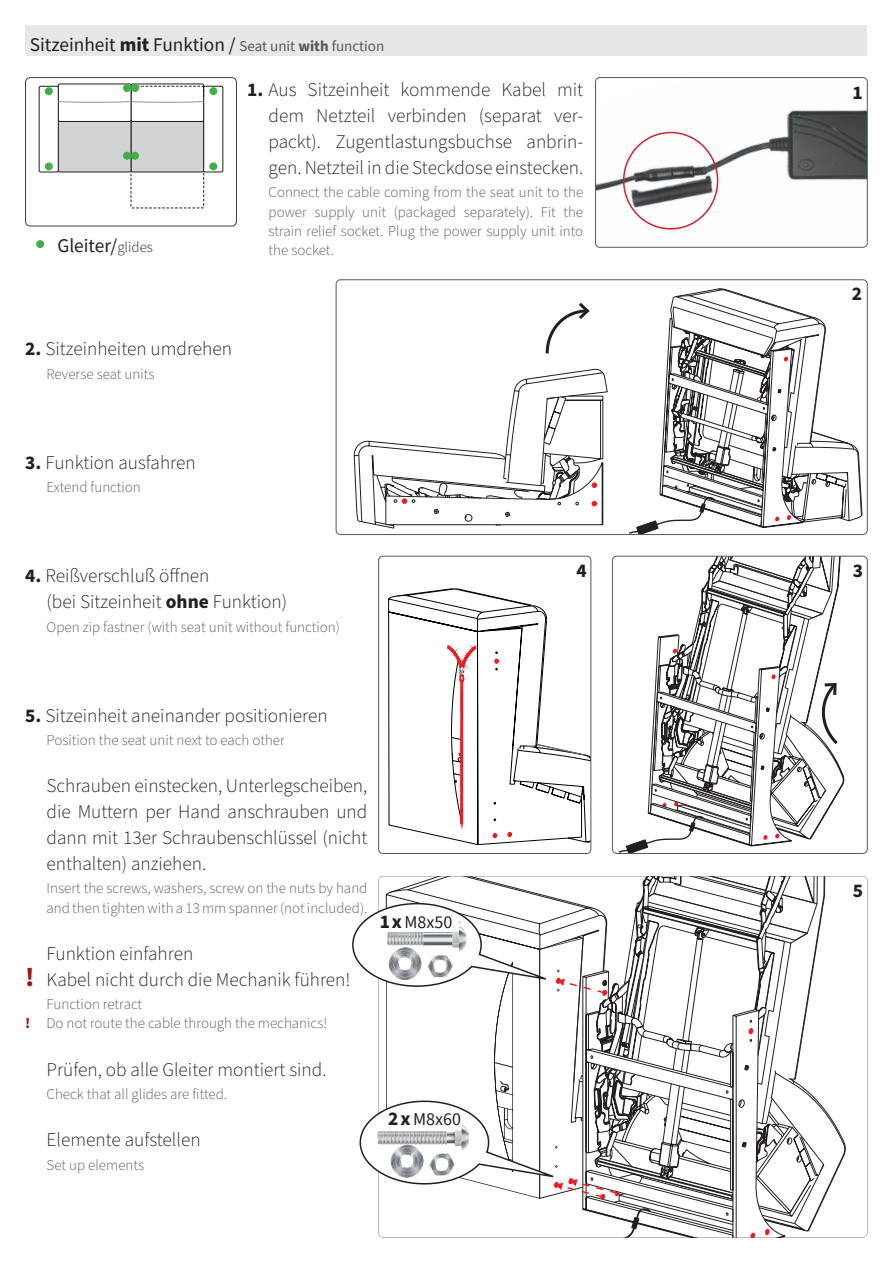
<style>
.page{position:relative;width:893px;height:1263px;background:#fff}
.page>*{position:absolute;margin:0;border:0;box-sizing:border-box;transform-origin:0 0}
.t1{font:300 19.35px/25.8px "Source Sans Pro";color:#231f20}
.t2{font:19.35px "Source Sans Pro";color:#231f20}
.t3{font:700 19.35px "Source Sans Pro";color:#231f20}
.t4{font:18px "Source Sans Pro";color:#231f20}
.t5{font:300 15px/19.4px "Source Sans Pro";color:#57585a}
.s1{font-weight:700}
.s2{font-size:15px;color:#57585a}
.s3{font-weight:700;font-size:15px;color:#57585a}
.s4{font-weight:300;font-size:15px}
.s5{font-weight:700;font-size:27px;color:#9c1418}
.s6{font-weight:700;color:#9c1418}
.s7{font-weight:700;font-size:19.35px}
</style>
<div class="page">
<svg style="left:791px;top:876px;width:76px;height:361px"></svg>
<svg style="left:629px;top:289px;width:233px;height:244px"></svg>
<svg style="left:354px;top:369px;width:254px;height:160px"></svg>
<div style="left:336px;top:280px;width:531px;height:255px;border:1px solid #57585a;border-radius:4px"></div>
<svg style="left:545px;top:302px;width:45px;height:52px"></svg>
<svg style="left:617px;top:556px;width:224px;height:297px"></svg>
<svg style="left:388px;top:588px;width:201px;height:257px"></svg>
<svg style="left:448px;top:588px;width:141px;height:235px"></svg>
<div style="left:378px;top:556px;width:213px;height:298px;border:1px solid #57585a;border-radius:4px"></div>
<div style="left:26px;top:26px;width:841px;height:30px;background:#e6e7e9"></div>
<div style="left:131px;top:84px;width:73px;height:38px;border:1px solid #231f20;border-radius:2px"></div>
<div style="left:203px;top:86px;width:20px;height:86px;border:1px solid #231f20;border-radius:2px"></div>
<div style="left:58px;top:84px;width:73px;height:38px;border:1px solid #231f20;border-radius:2px"></div>
<div style="left:39px;top:86px;width:20px;height:86px;border:1px solid #231f20;border-radius:2px"></div>
<svg style="left:58px;top:86px;width:146px;height:122px"></svg>
<div style="left:25px;top:77px;width:212px;height:149px;border:1px solid #414041;border-radius:5px"></div>
<div style="left:123px;top:84px;width:8px;height:8px;background:#40ae49;border-radius:50%"></div>
<div style="left:131px;top:84px;width:8px;height:8px;background:#40ae49;border-radius:50%"></div>
<div style="left:209px;top:87px;width:8px;height:8px;background:#40ae49;border-radius:50%"></div>
<div style="left:45px;top:87px;width:8px;height:8px;background:#40ae49;border-radius:50%"></div>
<div style="left:123px;top:152px;width:8px;height:8px;background:#40ae49;border-radius:50%"></div>
<div style="left:131px;top:152px;width:8px;height:8px;background:#40ae49;border-radius:50%"></div>
<div style="left:209px;top:162px;width:8px;height:8px;background:#40ae49;border-radius:50%"></div>
<div style="left:45px;top:162px;width:8px;height:8px;background:#40ae49;border-radius:50%"></div>
<img style="left:595px;top:78px;width:272px;height:169px">
<div style="left:595px;top:77px;width:272px;height:170px;border:1px solid #57585a;border-radius:4px"></div>
<div style="left:623px;top:132px;width:95px;height:98px;border:2px solid #d1232a;border-radius:50%"></div>
<div style="left:36px;top:240px;width:8px;height:8px;background:#40ae49;border-radius:50%"></div>
<svg style="left:352px;top:876px;width:439px;height:361px"></svg>
<p class="t2" style="left:30px;top:32px;width:356px">Sitzeinheit <span class="s1">mit</span> Funktion / <span class="s2">Seat unit</span> <span class="s3">with</span> <span class="s2">function</span></p>
<p class="t1" style="left:269px;top:77px;width:316px;text-align:justify;text-indent:-21px"><span class="s1">1.</span> Aus Sitzeinheit kommende Kabel mit dem Netzteil verbinden (separat ver&shy;packt). Zugentlastungsbuchse anbrin&shy;gen. Netzteil in die Steckdose einstecken.</p>
<p class="t5" style="left:269px;top:183px;width:316px;text-align:justify">Connect the cable coming from the seat unit to the power supply unit (packaged separately). Fit the strain relief socket. Plug the power supply unit into the socket.</p>
<p class="t2" style="left:57px;top:233px;width:97px">Gleiter/<span class="s4">glides</span></p>
<p class="t1" style="left:25px;top:337px;width:208px"><span class="s1">2.</span> Sitzeinheiten umdrehen</p>
<p class="t5" style="left:47px;top:365px;width:109px">Reverse seat units</p>
<p class="t1" style="left:25px;top:450px;width:172px"><span class="s1">3.</span> Funktion ausfahren</p>
<p class="t5" style="left:47px;top:478px;width:96px">Extend function</p>
<p class="t3" style="left:852px;top:79px;width:12px">1</p>
<p class="t3" style="left:852px;top:281px;width:12px">2</p>
<p class="t1" style="left:47px;top:564px;width:242px;text-indent:-21px"><span class="s1">4.</span> Reißverschluß öffnen<br>(bei Sitzeinheit <span class="s1">ohne</span> Funktion)</p>
<p class="t5" style="left:47px;top:617px;width:295px">Open zip fastner (with seat unit without function)</p>
<p class="t1" style="left:25px;top:703px;width:304px"><span class="s1">5.</span> Sitzeinheit aneinander positionieren</p>
<p class="t5" style="left:47px;top:731px;width:240px">Position the seat unit next to each other</p>
<p class="t1" style="left:47px;top:773px;width:322px;text-align:justify">Schrauben einstecken, Unterlegscheiben, die Muttern per Hand anschrauben und dann mit 13er Schraubenschlüssel (nicht enthalten) anziehen.</p>
<p class="t5" style="left:47px;top:879px;width:322px">Insert the screws, washers, screw on the nuts by hand and then tighten with a 13 mm spanner (not included).</p>
<p class="t1" style="left:25px;top:941px;width:327px;text-indent:21px">Funktion einfahren<br><span class="s5">!</span> Kabel nicht durch die Mechanik führen!</p>
<p class="t5" style="left:25px;top:995px;width:303px;text-indent:21px">Function retract<br><span class="s6">!</span> Do not route the cable through the mechanics!</p>
<p class="t1" style="left:47px;top:1057px;width:281px">Prüfen, ob alle Gleiter montiert sind.</p>
<p class="t5" style="left:47px;top:1085px;width:182px">Check that all glides are fitted.</p>
<p class="t1" style="left:47px;top:1127px;width:156px">Elemente aufstellen</p>
<p class="t5" style="left:47px;top:1155px;width:99px">Set up elements</p>
<p class="t4" style="left:380px;top:910px;width:74px"><span class="s7">1 x</span>M8x50</p>
<p class="t4" style="left:388px;top:1107px;width:74px"><span class="s7">2 x</span>M8x60</p>
<p class="t3" style="left:576px;top:557px;width:12px">4</p>
<p class="t3" style="left:853px;top:557px;width:12px">3</p>
<p class="t3" style="left:853px;top:877px;width:12px">5</p>
</div>
